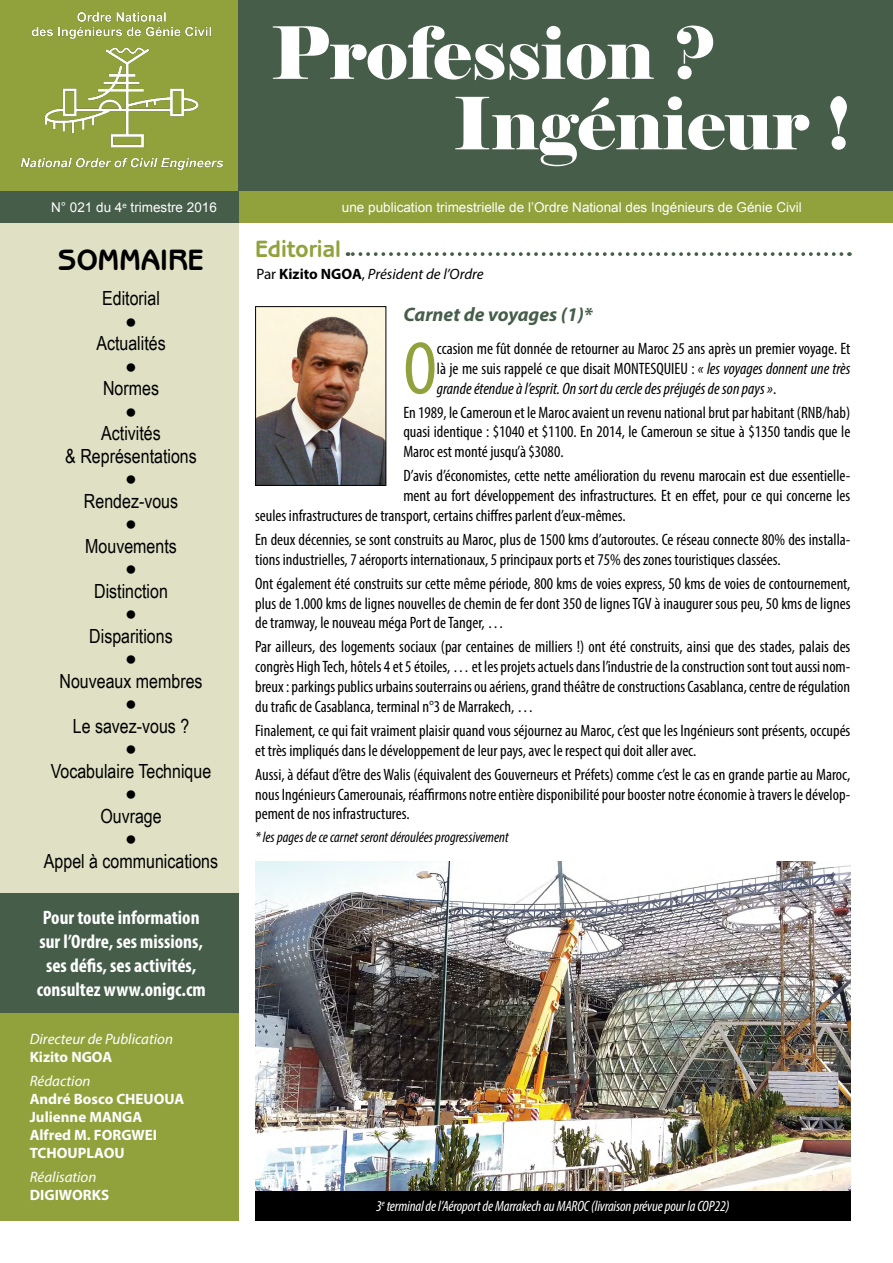
<style>
.page{position:relative;width:893px;height:1263px;background:#fff}
.page>*{position:absolute;margin:0;border:0;box-sizing:border-box;transform-origin:0 0}
.t1{font:condensed 75.3px "Myriad Pro";color:#91a23d}
.t2{font:72px/70.5px "Elephant";color:#fff}
.t3{font:700 30px "Benguiat Gothic IT Cby BT";color:#000}
.t4{font:700 24px "Benguiat Gothic IT Cby BT";color:#91a23d}
.t5{font:19.5px/22.5px "Arial Narrow";color:#000;text-align:center}
.t6{font:700 condensed 19.5px/24px "Myriad Pro";color:#fff;text-align:center}
.t7{font:italic 700 19.5px "Myriad Pro";color:#455d49}
.t8{font:condensed 16.5px/19.8px "Myriad Pro";color:#000;text-align:justify}
.t9{font:700 15px/18px "Myriad Pro";color:#fff}
.t10{font:italic condensed 15px "Myriad Pro";letter-spacing:-.01em;color:#fff}
.t11{font:italic condensed 15px "Myriad Pro";color:#000}
.t12{font:italic 15px "Myriad Pro";color:#fff}
.t13{font:italic 15px "Myriad Pro";color:#000}
.t14{font:13.5px "Arial";color:#fff}
.s1{font-style:normal}
.s2{font-weight:700;font-style:normal}
.s3{font-style:italic}
</style>
<div class="page">
<div style="left:0;top:211px;width:238px;height:44px;background:#dfe0c4"></div>
<div style="left:0;top:0;width:238px;height:191px;background:#91a23d"></div>
<div style="left:238px;top:0;width:655px;height:202px;background:#455d49"></div>
<img style="left:21px;top:13px;width:201px;height:156px">
<div style="left:238px;top:191px;width:655px;height:32px;background:#91a23d"></div>
<div style="left:0;top:191px;width:238px;height:32px;background:#455d49"></div>
<div style="left:0;top:234px;width:238px;height:718px;background:#dfe0c4"></div>
<div style="left:0;top:1012px;width:238px;height:208px;background:#91a23d"></div>
<svg style="left:348px;top:252px;width:493px;height:4px"></svg>
<div style="left:0;top:893px;width:238px;height:119px;background:#455d49"></div>
<img style="left:257px;top:308px;width:127px;height:176px">
<div style="left:255px;top:306px;width:131px;height:180px;border:1px solid #000"></div>
<img style="left:255px;top:862px;width:595px;height:329px">
<div style="left:255px;top:1191px;width:595px;height:29px;background:#000"></div>
<h2 class="t2" style="left:453px;top:19px;width:399px;text-indent:-182px">Profession ?<br>Ingénieur !</h2>
<p class="t14" style="left:51px;top:199px;width:167px">N° 021 du 4<sup>e</sup> trimestre 2016</p>
<p class="t14" style="left:342px;top:199px;width:461px">une publication trimestrielle de l’Ordre National des Ingénieurs de Génie Civil</p>
<h3 class="t3" style="left:58px;top:241px;width:147px">SOMMAIRE</h3>
<p class="t5" style="left:44px;top:286px;width:176px">Editorial<br>●<br>Actualités<br>●<br>Normes<br>●<br>Activités<br>&amp; Représentations<br>●<br>Rendez-vous<br>●<br>Mouvements<br>●<br>Distinction<br>●<br>Disparitions<br>●<br>Nouveaux membres<br>●<br>Le savez-vous ?<br>●<br>Vocabulaire Technique ●<br>Ouvrage<br>●<br>Appel à communications</p>
<h3 class="t4" style="left:255px;top:234px;width:87px">Editorial</h3>
<p class="t13" style="left:256px;top:264px;width:229px"><span class="s1">Par</span> <span class="s2">Kizito NGOA</span><span class="s1">,</span> Président de l’Ordre</p>
<p class="t7" style="left:403px;top:302px;width:191px">Carnet de voyages (1)*</p>
<h1 class="t1" style="left:403px;top:323px;width:35px">O</h1>
<p class="t8" style="left:437px;top:338px;width:415px">ccasion me fût donnée de retourner au Maroc 25 ans après un premier voyage. Et là je me suis rappelé ce que disait MONTESQUIEU : <span class="s3">« les voyages donnent une très grande étendue à l’esprit. On sort du cercle des préjugés de son pays »</span>.</p>
<p class="t8" style="left:403px;top:402px;width:449px">En 1989, le Cameroun et le Maroc avaient un revenu national brut par habitant (RNB/hab) quasi identique : $1040 et $1100. En 2014, le Cameroun se situe à $1350 tandis que le Maroc est monté jusqu’à $3080.</p>
<p class="t8" style="left:403px;top:466px;width:448px">D’avis d’économistes, cette nette amélioration du revenu marocain est due essentielle-</p>
<p class="t8" style="left:403px;top:485px;width:448px">ment au fort développement des infrastructures. Et en effet, pour ce qui concerne les</p>
<p class="t8" style="left:255px;top:505px;width:372px">seules infrastructures de transport, certains chiffres parlent d’eux-mêmes.</p>
<p class="t8" style="left:255px;top:529px;width:597px">En deux décennies, se sont construits au Maroc, plus de 1500 kms d’autoroutes. Ce réseau connecte 80% des installa&shy;tions industrielles, 7 aéroports internationaux, 5 principaux ports et 75% des zones touristiques classées.</p>
<p class="t8" style="left:255px;top:573px;width:597px">Ont également été construits sur cette même période, 800 kms de voies express, 50 kms de voies de contournement, plus de 1.000 kms de lignes nouvelles de chemin de fer dont 350 de lignes TGV à inaugurer sous peu, 50 kms de lignes de tramway, le nouveau méga Port de Tanger, …</p>
<p class="t8" style="left:255px;top:637px;width:597px">Par ailleurs, des logements sociaux (par centaines de milliers !) ont été construits, ainsi que des stades, palais des congrès High Tech, hôtels 4 et 5 étoiles, … et les projets actuels dans l’industrie de la construction sont tout aussi nom&shy;breux : parkings publics urbains souterrains ou aériens, grand théâtre de constructions Casablanca, centre de régulation du trafic de Casablanca, terminal n°3 de Marrakech, …</p>
<p class="t8" style="left:255px;top:720px;width:597px">Finalement, ce qui fait vraiment plaisir quand vous séjournez au Maroc, c’est que les Ingénieurs sont présents, occupés et très impliqués dans le développement de leur pays, avec le respect qui doit aller avec.</p>
<p class="t8" style="left:255px;top:764px;width:597px">Aussi, à défaut d’être des Walis (équivalent des Gouverneurs et Préfets) comme c’est le cas en grande partie au Maroc, nous Ingénieurs Camerounais, réaffirmons notre entière disponibilité pour booster notre économie à travers le dévelop&shy;pement de nos infrastructures.</p>
<p class="t11" style="left:255px;top:827px;width:255px">* les pages de ce carnet seront déroulées progressivement</p>
<p class="t6" style="left:37px;top:905px;width:170px">Pour toute information sur l’Ordre, ses missions, ses défis, ses activités, consultez www.onigc.cm</p>
<p class="t12" style="left:30px;top:1029px;width:145px">Directeur de Publication</p>
<p class="t9" style="left:30px;top:1047px;width:84px">Kizito NGOA</p>
<p class="t12" style="left:30px;top:1071px;width:62px">Rédaction</p>
<p class="t9" style="left:30px;top:1089px;width:156px">André Bosco CHEUOUA<br>Julienne MANGA<br>Alfred M. FORGWEI<br>TCHOUPLAOU</p>
<p class="t12" style="left:30px;top:1167px;width:68px">Réalisation</p>
<p class="t9" style="left:30px;top:1185px;width:81px">DIGIWORKS</p>
<p class="t10" style="left:376px;top:1197px;width:355px">3<sup>e</sup> terminal de l’Aéroport de Marrakech au MAROC (livraison prévue pour la COP22)</p>
</div>
